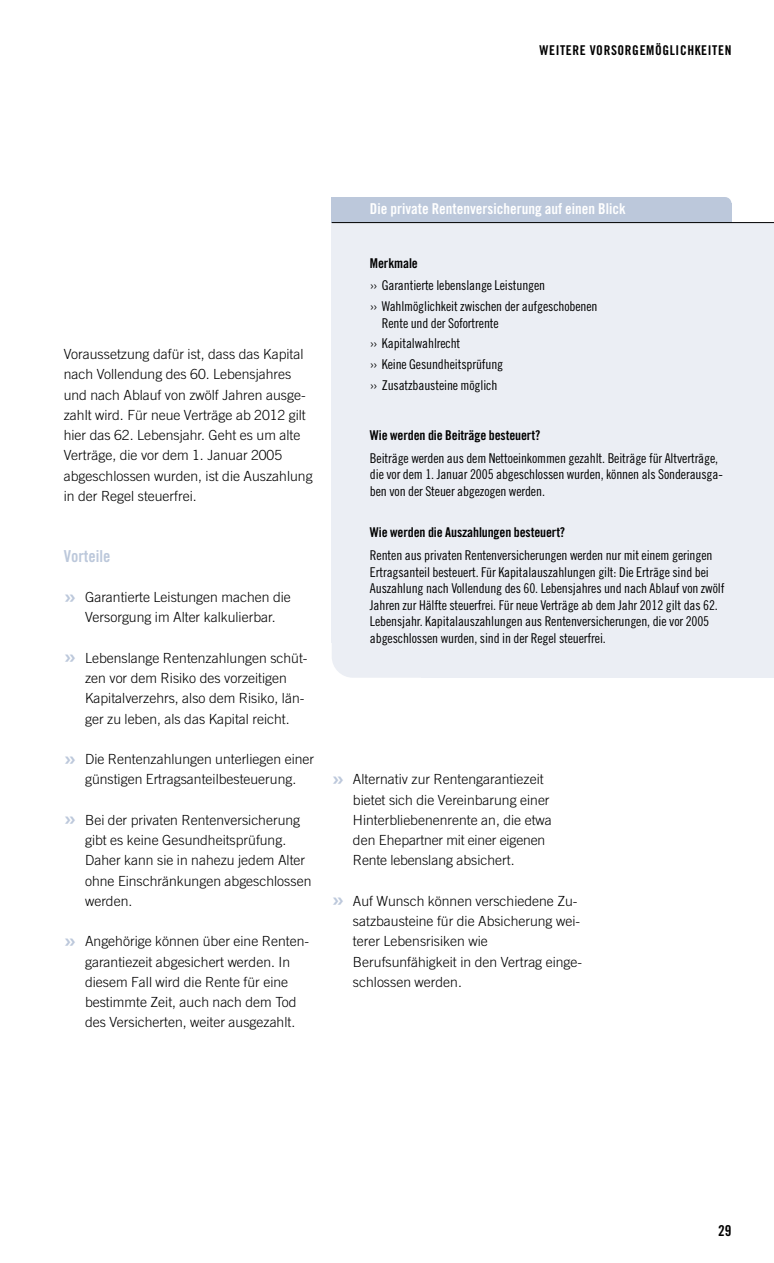
<style>
.page{position:relative;width:774px;height:1263px;background:#fff}
.page>*{position:absolute;margin:0;border:0;box-sizing:border-box;transform-origin:0 0}
.t1{font:16.5px "Trade Gothic LT Bold Cond Twenty";color:#bcc8db}
.t2{font:15px "Trade Gothic LT Bold Cond Twenty";color:#fff}
.t3{font:15px "Trade Gothic LT Bold Cond Twenty";color:#000}
.t4{font:300 13.95px/20.2px "Trade Gothic LT";color:#000}
.t5{font:13.5px/16.5px "Trade Gothic LT Cond Eighteen";letter-spacing:-.01em;color:#000}
.t6{font:13.5px "Trade Gothic LT Bold Cond Twenty";letter-spacing:-.01em;color:#000}
.t7{font:13.5px "Trade Gothic LT Bold Cond Twenty";letter-spacing:.045em;color:#000}
.s1{font-family:"Trade Gothic LT Bold Two";font-weight:400;font-size:22.5px;color:#bcc8db}
</style>
<div class="page">
<div style="left:332px;top:223px;width:442px;height:420px;background:#ebeef4"></div>
<div style="left:332px;top:197px;width:393px;height:26px;background:#bcc8db"></div>
<div style="left:332px;top:203px;width:399px;height:20px;background:#bcc8db"></div>
<hr style="left:332px;top:222px;width:442px;height:1px;background:#000">
<div style="left:332px;top:597px;width:136px;height:81px;background:#ebeef4;border-radius:21px"></div>
<div style="left:421px;top:637px;width:353px;height:41px;background:#ebeef4"></div>
<div style="left:719px;top:197px;width:12px;height:13px;background:#bcc8db;border-radius:50%"></div>
<p class="t7" style="left:539px;top:46px;width:193px">WEITERE VORSORGEMÖGLICHKEITEN</p>
<p class="t4" style="left:64px;top:345px;width:250px">Voraussetzung dafür ist, dass das Kapital nach Vollendung des 60. Lebensjahres und nach Ablauf von zwölf Jahren ausge&shy;zahlt wird. Für neue Verträge ab 2012 gilt hier das 62. Lebensjahr. Geht es um alte Verträge, die vor dem 1. Januar 2005 abgeschlossen wurden, ist die Auszahlung in der Regel steuerfrei.</p>
<p class="t1" style="left:64px;top:550px;width:48px">Vorteile</p>
<p class="t4" style="left:64px;top:588px;width:229px;text-align:center"><span class="s1">››</span> Garantierte Leistungen machen die<br>Versorgung im Alter kalkulierbar.</p>
<p class="t4" style="left:85px;top:649px;width:224px;text-indent:-21px"><span class="s1">››</span> Lebenslange Rentenzahlungen schüt&shy;zen vor dem Risiko des vorzeitigen Kapitalverzehrs, also dem Risiko, län&shy;ger zu leben, als das Kapital reicht.</p>
<p class="t4" style="left:64px;top:750px;width:252px;text-align:center"><span class="s1">››</span> Die Rentenzahlungen unterliegen einer günstigen Ertragsanteilbesteuerung.</p>
<p class="t4" style="left:85px;top:811px;width:228px;text-indent:-21px"><span class="s1">››</span> Bei der privaten Rentenversicherung gibt es keine Gesundheitsprüfung.<br>Daher kann sie in nahezu jedem Alter ohne Einschränkungen abgeschlossen werden.</p>
<p class="t4" style="left:85px;top:932px;width:226px;text-indent:-21px"><span class="s1">››</span> Angehörige können über eine Renten&shy;garantiezeit abgesichert werden. In diesem Fall wird die Rente für eine bestimmte Zeit, auch nach dem Tod des Versicherten, weiter ausgezahlt.</p>
<p class="t2" style="left:370px;top:203px;width:257px">Die private Rentenversicherung auf einen Blick</p>
<p class="t6" style="left:370px;top:258px;width:49px">Merkmale</p>
<p class="t5" style="left:370px;top:276px;width:229px;line-height:20.7px">›› Garantierte lebenslange Leistungen<br>›› Wahlmöglichkeit zwischen der aufgeschobenen</p>
<p class="t5" style="left:370px;top:314px;width:135px;line-height:20.7px;text-indent:12px">Rente und der Sofortrente ›› Kapitalwahlrecht<br>›› Keine Gesundheitsprüfung ›› Zusatzbausteine möglich</p>
<p class="t6" style="left:370px;top:430px;width:172px">Wie werden die Beiträge besteuert?</p>
<p class="t5" style="left:370px;top:451px;width:354px">Beiträge werden aus dem Nettoeinkommen gezahlt. Beiträge für Altverträge, die vor dem 1. Januar 2005 abgeschlossen wurden, können als Sonderausga&shy;ben von der Steuer abgezogen werden.</p>
<p class="t6" style="left:370px;top:528px;width:197px">Wie werden die Auszahlungen besteuert?</p>
<p class="t5" style="left:370px;top:548px;width:356px">Renten aus privaten Rentenversicherungen werden nur mit einem geringen Ertragsanteil besteuert. Für Kapitalauszahlungen gilt: Die Erträge sind bei Auszahlung nach Vollendung des 60. Lebensjahres und nach Ablauf von zwölf Jahren zur Hälfte steuerfrei. Für neue Verträge ab dem Jahr 2012 gilt das 62.<br>Lebensjahr. Kapitalauszahlungen aus Rentenversicherungen, die vor 2005 abgeschlossen wurden, sind in der Regel steuerfrei.</p>
<p class="t4" style="left:353px;top:770px;width:200px;text-indent:-21px"><span class="s1">››</span> Alternativ zur Rentengarantiezeit bietet sich die Vereinbarung einer Hinterbliebenenrente an, die etwa den Ehepartner mit einer eigenen Rente lebenslang absichert.</p>
<p class="t4" style="left:353px;top:892px;width:231px;text-indent:-21px"><span class="s1">››</span> Auf Wunsch können verschiedene Zu&shy;satzbausteine für die Absicherung wei&shy;terer Lebensrisiken wie<br>Berufsunfähigkeit in den Vertrag einge&shy;schlossen werden.</p>
<p class="t3" style="left:718px;top:1225px;width:15px">29</p>
</div>
